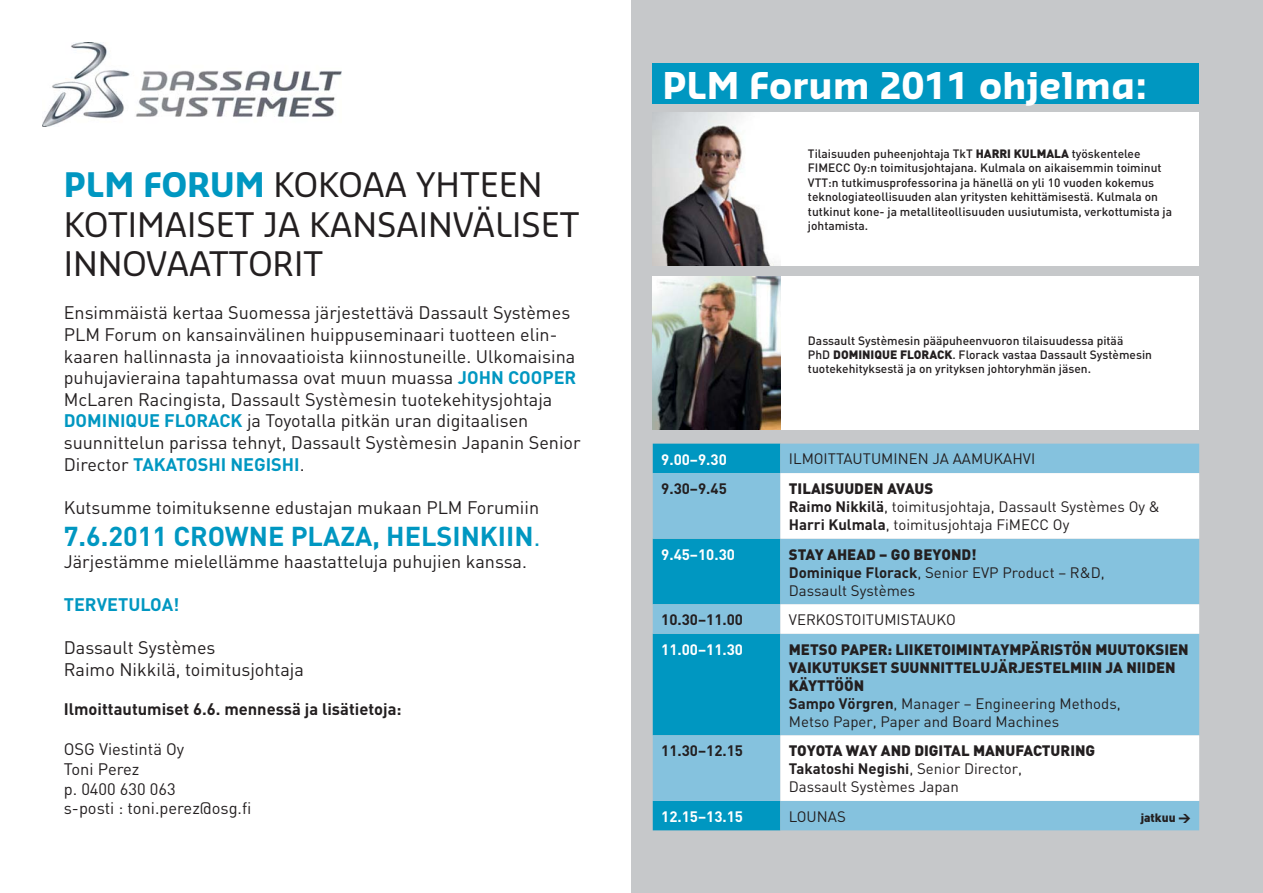
<style>
.page{position:relative;width:1263px;height:893px;background:#fff}
.page>*{position:absolute;margin:0;border:0;box-sizing:border-box;transform-origin:0 0}
.t1{font:700 36px "Sansa Pro";color:#fff}
.t2{font:33px/39.6px "Sansa Pro";color:#231f20}
.t3{font:700 27px "DIN";color:#0097c1}
.t4{font:18px/21.6px "DIN";color:#231f20}
.t5{font:700 18px "DIN";color:#0097c1}
.t6{font:16.5px/19.8px "DIN";color:#231f20}
.t7{font:700 16.5px "DIN";color:#231f20}
.t8{font:15px/18px "DIN";color:#231f20}
.t9{font:900 15px/18px "DIN";color:#231f20}
.t10{font:700 15px "DIN";color:#fff}
.t11{font:700 15px "DIN";color:#231f20}
.t12{font:500 12px/14.4px "DIN";color:#231f20}
.t13{font:900 12px "DIN";color:#231f20}
.s1{font-weight:700;color:#0097c1}
.s2{font-weight:400}
.s3{font-weight:900}
.s4{font-weight:700}
</style>
<div class="page">
<div style="left:631px;top:0;width:632px;height:893px;background:#c6c8ca"></div>
<div style="left:653px;top:113px;width:546px;height:153px;background:#fff"></div>
<div style="left:653px;top:276px;width:546px;height:153px;background:#fff"></div>
<img style="left:653px;top:113px;width:121px;height:153px">
<img style="left:653px;top:276px;width:127px;height:153px">
<div style="left:653px;top:64px;width:546px;height:40px;background:#0097c1"></div>
<svg style="left:653px;top:444px;width:546px;height:386px;background:#51b1d2"></svg>
<svg style="left:780px;top:473px;width:419px;height:328px;background:#c0dfee"></svg>
<img style="left:43px;top:43px;width:298px;height:83px">
<h2 class="t2" style="left:64px;top:167px;width:517px"><span class="s1">PLM FORUM</span> KOKOAA YHTEEN<br>KOTIMAISET JA KANSAINVÄLISET<br>INNOVAATTORIT</h2>
<p class="t4" style="left:64px;top:304px;width:518px">Ensimmäistä kertaa Suomessa järjestettävä Dassault Systèmes PLM Forum on kansainvälinen huippuseminaari tuotteen elin&shy;kaaren hallinnasta ja innovaatioista kiinnostuneille. Ulkomaisina puhujavieraina tapahtumassa ovat muun muassa <span class="s1">JOHN COOPER </span>McLaren Racingista, Dassault Systèmesin tuotekehitysjohtaja <span class="s1">DOMINIQUE FLORACK</span> ja Toyotalla pitkän uran digitaalisen suunnittelun parissa tehnyt, Dassault Systèmesin Japanin Senior Director <span class="s1">TAKATOSHI NEGISHI</span>.</p>
<p class="t4" style="left:64px;top:499px;width:477px">Kutsumme toimituksenne edustajan mukaan PLM Forumiin</p>
<h3 class="t3" style="left:64px;top:527px;width:479px">7.6.2011 CROWNE PLAZA, HELSINKIIN<span class="s2">.</span></h3>
<p class="t4" style="left:64px;top:553px;width:465px">Järjestämme mielellämme haastatteluja puhujien kanssa.</p>
<p class="t5" style="left:64px;top:598px;width:117px">TERVETULOA!</p>
<p class="t4" style="left:64px;top:639px;width:242px">Dassault Systèmes<br>Raimo Nikkilä, toimitusjohtaja</p>
<p class="t7" style="left:64px;top:704px;width:339px">Ilmoittautumiset 6.6. mennessä ja lisätietoja:</p>
<p class="t6" style="left:64px;top:741px;width:189px">OSG Viestintä Oy<br>Toni Perez<br>p. 0400 630 063<br>s-posti : toni.perez@osg.fi</p>
<h1 class="t1" style="left:662px;top:69px;width:486px">PLM Forum 2011 ohjelma:</h1>
<p class="t12" style="left:808px;top:148px;width:366px">Tilaisuuden puheenjohtaja TkT <span class="s3">HARRI KULMALA</span> työskentelee FIMECC Oy:n toimitusjohtajana. Kulmala on aikaisemmin toiminut VTT:n tutkimusprofessorina ja hänellä on yli 10 vuoden kokemus teknologiateollisuuden alan yritysten kehittämisestä. Kulmala on tutkinut kone- ja metalliteollisuuden uusiutumista, verkottumista ja johtamista.</p>
<p class="t12" style="left:808px;top:334px;width:346px">Dassault Systèmesin pääpuheenvuoron tilaisuudessa pitää<br>PhD <span class="s3">DOMINIQUE FLORACK</span>. Florack vastaa Dassault Systèmesin tuotekehityksestä ja on yrityksen johtoryhmän jäsen.</p>
<p class="t10" style="left:661px;top:454px;width:67px">9.00–9.30</p>
<p class="t8" style="left:789px;top:452px;width:248px">ILMOITTAUTUMINEN JA AAMUKAHVI</p>
<p class="t11" style="left:661px;top:483px;width:67px">9.30–9.45</p>
<p class="t8" style="left:789px;top:482px;width:373px"><span class="s3">TILAISUUDEN AVAUS<br></span><span class="s4">Raimo Nikkilä</span>, toimitusjohtaja, Dassault Systèmes Oy &amp;<br><span class="s4">Harri Kulmala</span>, toimitusjohtaja FiMECC Oy</p>
<p class="t10" style="left:661px;top:549px;width:75px">9.45–10.30</p>
<p class="t8" style="left:789px;top:547px;width:318px"><span class="s3">STAY AHEAD – GO BEYOND!<br></span><span class="s4">Dominique Florack</span>, Senior EVP Product – R&amp;D,<br>Dassault Systèmes</p>
<p class="t11" style="left:661px;top:615px;width:83px">10.30–11.00</p>
<p class="t8" style="left:789px;top:612px;width:168px">VERKOSTOITUMISTAUKO</p>
<p class="t10" style="left:661px;top:644px;width:83px">11.00–11.30</p>
<p class="t9" style="left:789px;top:641px;width:401px">METSO PAPER: LIIKETOIMINTAYMPÄRISTÖN MUUTOKSIEN VAIKUTUKSET SUUNNITTELUJÄRJESTELMIIN JA NIIDEN KÄYTTÖÖN<br><span class="s4">Sampo Vörgren</span><span class="s2">, Manager – Engineering Methods,<br>Metso Paper, Paper and Board Machines</span></p>
<p class="t11" style="left:661px;top:746px;width:83px">11.30–12.15</p>
<p class="t8" style="left:789px;top:744px;width:308px"><span class="s3">TOYOTA WAY AND DIGITAL MANUFACTURING<br></span><span class="s4">Takatoshi Negishi</span>, Senior Director,<br>Dassault Systèmes Japan</p>
<p class="t10" style="left:661px;top:811px;width:83px">12.15–13.15</p>
<p class="t8" style="left:789px;top:809px;width:59px">LOUNAS</p>
<p class="t13" style="left:1141px;top:813px;width:52px">jatkuu &gt;</p>
</div>
